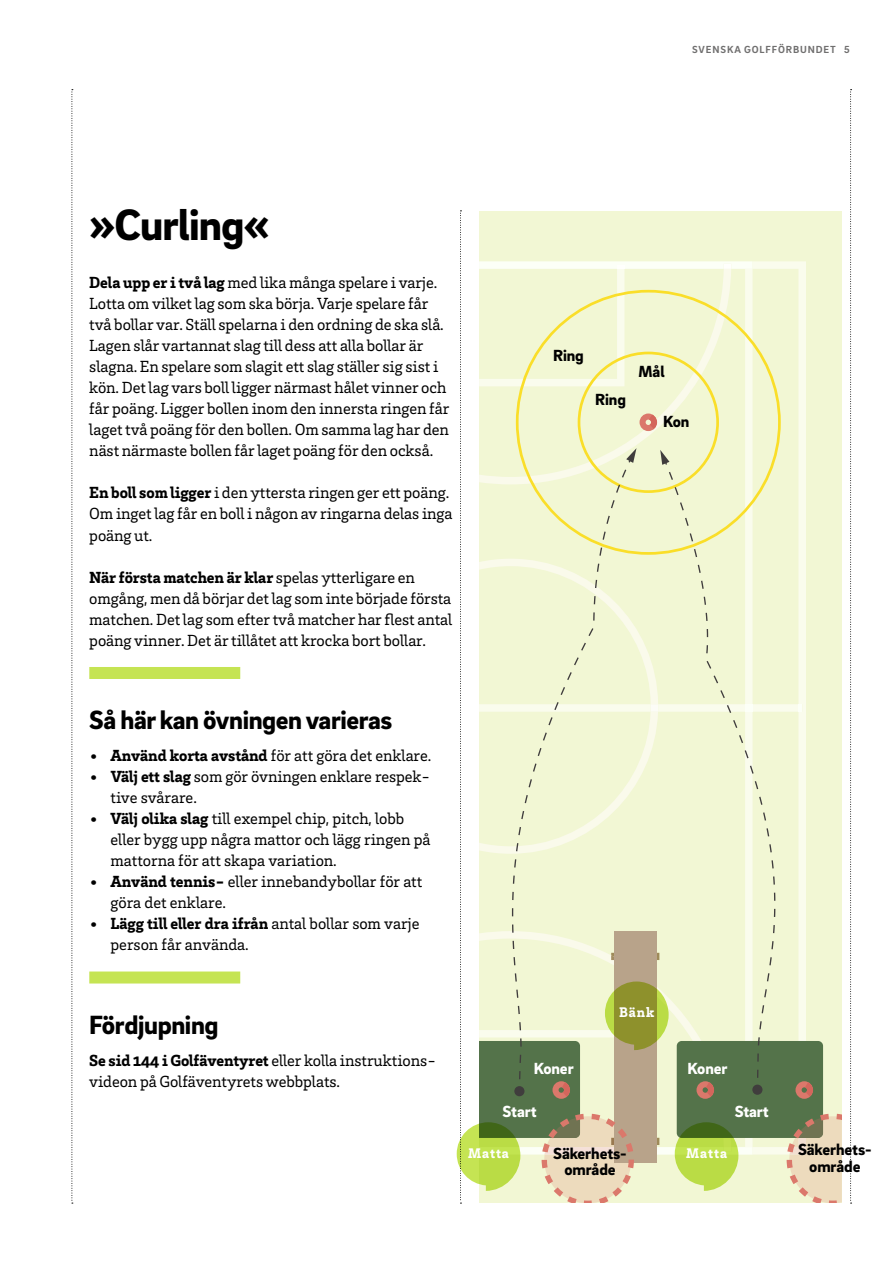
<style>
.page{position:relative;width:893px;height:1263px;background:#fff}
.page>*{position:absolute;margin:0;border:0;box-sizing:border-box;transform-origin:0 0}
.t1{font:900 45px "Brix Sans";letter-spacing:-.02em;color:#000}
.t2{font:900 27px "Brix Sans";letter-spacing:-.015em;color:#000}
.t3{font:16.5px/21px "Brix Slab";letter-spacing:-.005em;color:#000}
.t4{font:900 16.5px/16.5px "Brix Sans";letter-spacing:-.005em;color:#000;text-align:center}
.t5{font:900 16.5px "Brix Sans";letter-spacing:-.005em;color:#fff}
.t6{font:900 14.25px "Brix Slab";letter-spacing:.065em;color:#fff}
.t7{font:700 10.5px "Brix Sans";letter-spacing:.085em;color:#706f6f}
.s1{font-weight:900}
</style>
<div class="page">
<svg style="left:850px;top:89px;width:2px;height:1115px"></svg>
<svg style="left:72px;top:89px;width:1px;height:1115px"></svg>
<div style="left:89px;top:667px;width:151px;height:12px;background:#c5e453"></div>
<div style="left:89px;top:971px;width:151px;height:12px;background:#c5e453"></div>
<svg style="left:457px;top:210px;width:384px;height:994px;background:#e6eac7"></svg>
<p class="t7" style="left:692px;top:43px;width:159px">SVENSKA GOLFFÖRBUNDET 5</p>
<h1 class="t1" style="left:89px;top:195px;width:182px">»Curling«</h1>
<p class="t3" style="left:89px;top:272px;width:362px"><span class="s1">Dela upp er i två lag</span> med lika många spelare i varje.<br>Lotta om vilket lag som ska börja. Varje spelare får två bollar var. Ställ spelarna i den ordning de ska slå.<br>Lagen slår vartannat slag till dess att alla bollar är slagna. En spelare som slagit ett slag ställer sig sist i kön. Det lag vars boll ligger närmast hålet vinner och får poäng. Ligger bollen inom den innersta ringen får laget två poäng för den bollen. Om samma lag har den näst närmaste bollen får laget poäng för den också.</p>
<p class="t3" style="left:89px;top:482px;width:365px"><span class="s1">En boll som ligger</span> i den yttersta ringen ger ett poäng.<br>Om inget lag får en boll i någon av ringarna delas inga poäng ut.</p>
<p class="t3" style="left:89px;top:566px;width:365px"><span class="s1">När första matchen är klar</span> spelas ytterligare en omgång, men då börjar det lag som inte började första matchen. Det lag som efter två matcher har flest antal poäng vinner. Det är tillåtet att krocka bort bollar.</p>
<p class="t4" style="left:553px;top:346px;width:32px">Ring</p>
<p class="t4" style="left:595px;top:391px;width:32px">Ring</p>
<p class="t4" style="left:639px;top:362px;width:28px">Mål</p>
<p class="t4" style="left:663px;top:413px;width:28px">Kon</p>
<h2 class="t2" style="left:89px;top:702px;width:305px">Så här kan övningen varieras</h2>
<p class="t3" style="left:89px;top:744px;width:343px"><span class="s1">• Använd korta avstånd</span> för att göra det enklare.</p>
<p class="t3" style="left:111px;top:765px;width:321px;text-indent:-21px"><span class="s1">• Välj ett slag</span> som gör övningen enklare respek&shy;tive svårare.</p>
<p class="t3" style="left:111px;top:807px;width:321px;text-indent:-21px"><span class="s1">• Välj olika slag</span> till exempel chip, pitch, lobb eller bygg upp några mattor och lägg ringen på mattorna för att skapa variation.</p>
<p class="t3" style="left:111px;top:870px;width:313px;text-indent:-21px"><span class="s1">• Använd tennis-</span> eller innebandybollar för att göra det enklare.</p>
<p class="t3" style="left:111px;top:912px;width:310px;text-indent:-21px"><span class="s1">• Lägg till eller dra ifrån</span> antal bollar som varje person får använda.</p>
<h2 class="t2" style="left:89px;top:1007px;width:131px">Fördjupning</h2>
<p class="t3" style="left:89px;top:1049px;width:349px"><span class="s1">Se sid 144 i Golfäventyret</span> eller kolla instruktions&shy;videon på Golfäventyrets webbplats.</p>
<p class="t6" style="left:619px;top:1003px;width:37px">Bänk</p>
<p class="t5" style="left:534px;top:1057px;width:41px">Koner</p>
<p class="t5" style="left:687px;top:1057px;width:41px">Koner</p>
<p class="t5" style="left:503px;top:1100px;width:36px">Start</p>
<p class="t5" style="left:735px;top:1100px;width:36px">Start</p>
<p class="t4" style="left:553px;top:1144px;width:75px">Säkerhets&shy;område</p>
<p class="t4" style="left:798px;top:1141px;width:75px">Säkerhets&shy;område</p>
<p class="t6" style="left:468px;top:1144px;width:42px">Matta</p>
<p class="t6" style="left:686px;top:1144px;width:42px">Matta</p>
</div>
